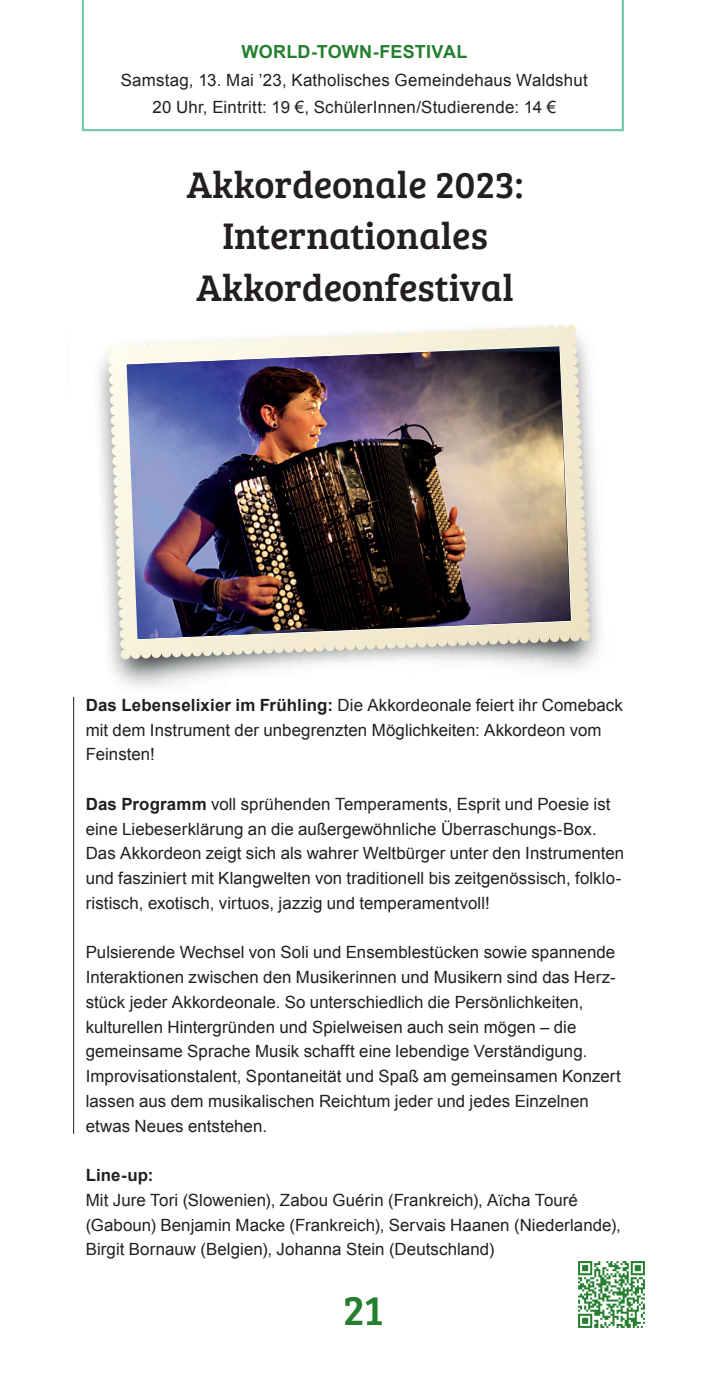
<style>
.page{position:relative;width:708px;height:1378px;background:#fff}
.page>*{position:absolute;margin:0;border:0;box-sizing:border-box;transform-origin:0 0}
.t1{font:42.75px "Bree Serif";color:#257f2f}
.t2{font:38.25px/51.8px "Bree Serif";color:#231f20;text-align:center}
.t3{font:700 18px "Arial";letter-spacing:.01em;color:#257f2f}
.t4{font:16.88px/24.8px "Arial";letter-spacing:.005em;color:#231f20}
.t5{font:700 16.88px "Arial";letter-spacing:.005em;color:#231f20}
.s1{font-weight:700}
</style>
<div class="page">
<svg style="left:82px;top:0;width:542px;height:131px"></svg>
<svg style="left:97px;top:325px;width:498px;height:362px"></svg>
<svg style="left:118px;top:325px;width:453px;height:24px"></svg>
<svg style="left:127px;top:346px;width:436px;height:5px;background:#dedcce"></svg>
<img style="left:127px;top:351px;width:444px;height:288px">
<img style="left:578px;top:1261px;width:67px;height:67px">
<hr style="left:73px;top:697px;width:1px;height:436px;background:#231f20">
<p class="t3" style="left:242px;top:40px;width:227px">WORLD-TOWN-FESTIVAL</p>
<p class="t4" style="left:121px;top:68px;width:468px">Samstag, 13. Mai ’23, Katholisches Gemeindehaus Waldshut</p>
<p class="t4" style="left:152px;top:95px;width:405px">20 Uhr, Eintritt: 19 €, SchülerInnen/Studierende: 14 €</p>
<p class="t2" style="left:187px;top:156px;width:338px">Akkordeonale 2023:</p>
<p class="t2" style="left:197px;top:208px;width:319px">Internationales<br>Akkordeonfestival</p>
<p class="t4" style="left:86px;top:693px;width:539px"><span class="s1">Das Lebenselixier im Frühling:</span> Die Akkordeonale feiert ihr Comeback mit dem Instrument der unbegrenzten Möglichkeiten: Akkordeon vom<br>Feinsten!</p>
<p class="t4" style="left:86px;top:792px;width:526px"><span class="s1">Das Programm</span> voll sprühenden Temperaments, Esprit und Poesie ist eine Liebeserklärung an die außergewöhnliche Überraschungs-Box.</p>
<p class="t4" style="left:86px;top:841px;width:540px">Das Akkordeon zeigt sich als wahrer Weltbürger unter den Instrumenten und fasziniert mit Klangwelten von traditionell bis zeitgenössisch, folklo&shy;ristisch, exotisch, virtuos, jazzig und temperamentvoll!</p>
<p class="t4" style="left:86px;top:940px;width:531px;text-align:justify">Pulsierende Wechsel von Soli und Ensemblestücken sowie spannende Interaktionen zwischen den Musikerinnen und Musikern sind das Herz&shy;stück jeder Akkordeonale. So unterschiedlich die Persönlichkeiten,</p>
<p class="t4" style="left:86px;top:1014px;width:492px">kulturellen Hintergründen und Spielweisen auch sein mögen – die</p>
<p class="t4" style="left:86px;top:1039px;width:503px">gemeinsame Sprache Musik schafft eine lebendige Verständigung.</p>
<p class="t4" style="left:86px;top:1064px;width:537px">Improvisationstalent, Spontaneität und Spaß am gemeinsamen Konzert lassen aus dem musikalischen Reichtum jeder und jedes Einzelnen etwas Neues entstehen.</p>
<p class="t5" style="left:86px;top:1164px;width:69px">Line-up:</p>
<p class="t4" style="left:86px;top:1188px;width:494px">Mit Jure Tori (Slowenien), Zabou Guérin (Frankreich), Aïcha Touré</p>
<p class="t4" style="left:86px;top:1212px;width:537px">(Gaboun) Benjamin Macke (Frankreich), Servais Haanen (Niederlande),<br>Birgit Bornauw (Belgien), Johanna Stein (Deutschland)</p>
<p class="t1" style="left:343px;top:1279px;width:42px">21</p>
</div>
